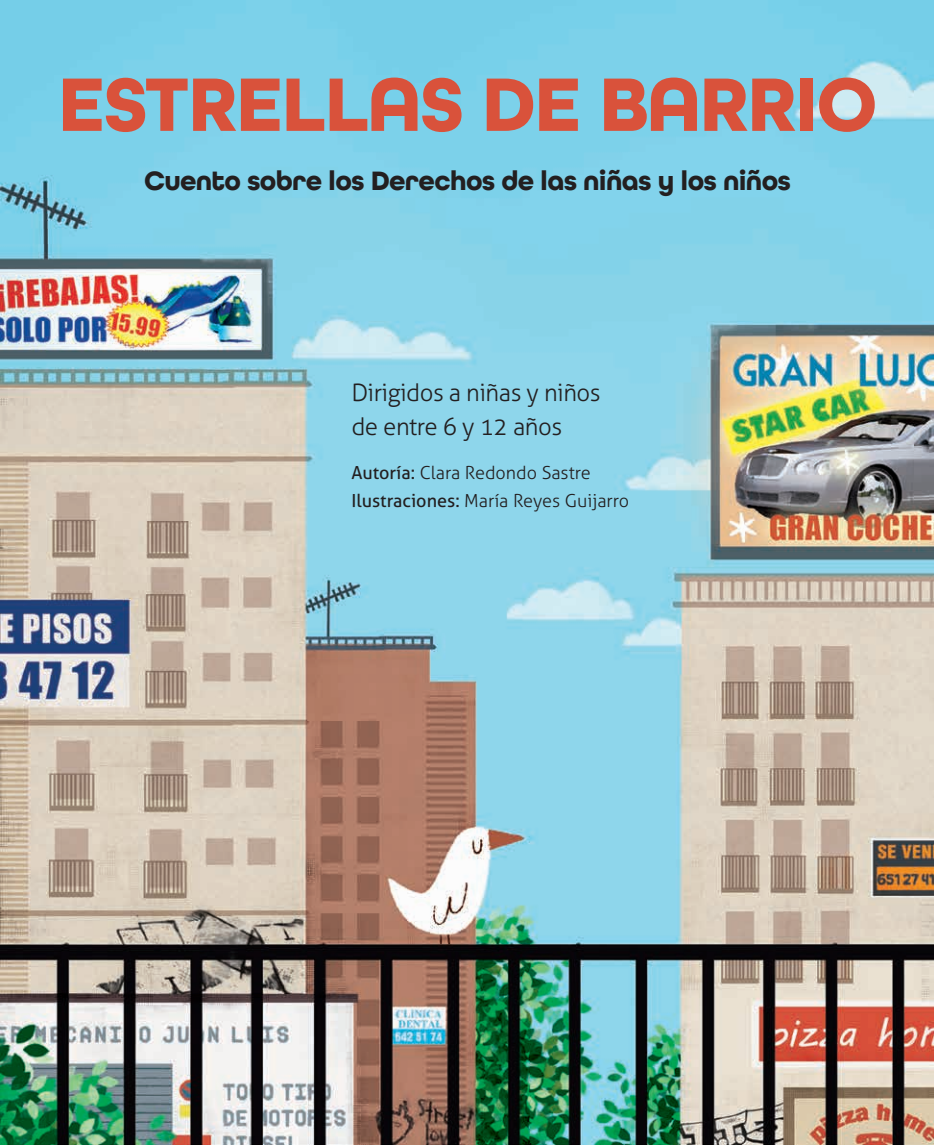
<style>
.page{position:relative;width:934px;height:1145px;background:#fff}
.page>*{position:absolute;margin:0;border:0;box-sizing:border-box;transform-origin:0 0}
.t1{font:700 79.8px "All Round Gothic";letter-spacing:-.025em;color:#d9523b}
.t2{font:700 28px "All Round Gothic";letter-spacing:-.025em;color:#231f20}
.t3{font:300 24px/33.2px "Aller";letter-spacing:-.02em;color:#231f20}
.t4{font:300 18px/28px "Aller";color:#231f20}
.s1{font-weight:400}
</style>
<div class="page">
<img style="left:0;top:1px;width:933px;height:1143px">
<h1 class="t1" style="left:58px;top:57px;width:821px">ESTRELLAS DE BARRIO</h1>
<h2 class="t2" style="left:144px;top:164px;width:648px">Cuento sobre los Derechos de las niñas y los niños</h2>
<h3 class="t3" style="left:351px;top:376px;width:251px">Dirigidos a niñas y niños de entre 6 y 12 años</h3>
<p class="t4" style="left:351px;top:458px;width:279px"><span class="s1">Autoría:</span> Clara Redondo Sastre<br><span class="s1">Ilustraciones:</span> María Reyes Guijarro</p>
</div>
